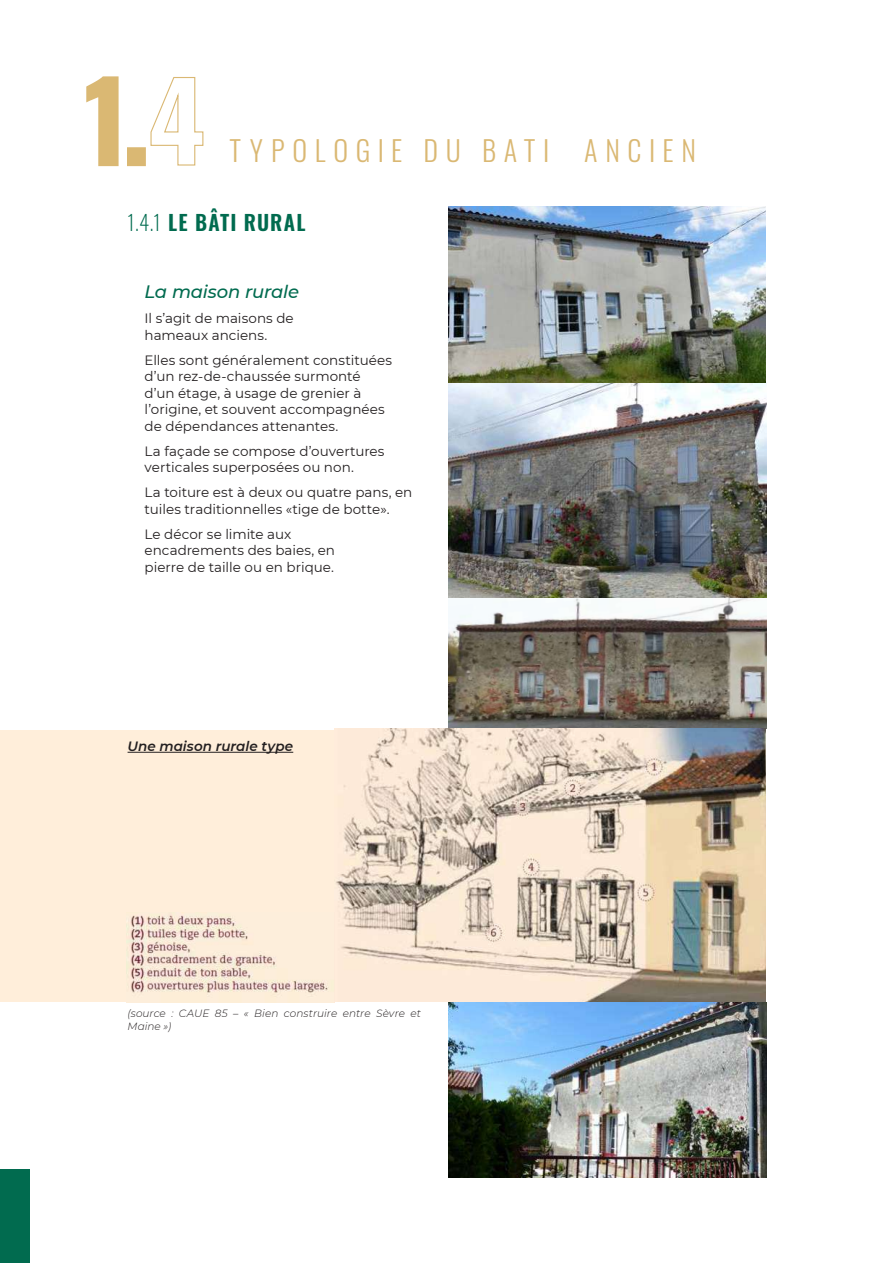
<style>
.page{position:relative;width:893px;height:1263px;background:#fff}
.page>*{position:absolute;margin:0;border:0;box-sizing:border-box;transform-origin:0 0}
.t1{font:700 108px "Oswald";color:#dab873}
.t2{font:300 28.05px "Oswald";letter-spacing:.27em;color:#dab873}
.t3{font:600 21px "Oswald";letter-spacing:.06em;color:#016b4f}
.t4{font:italic 500 18px "Montserrat";letter-spacing:-.015em;color:#016b4f}
.t5{font:13.5px/16.5px "Montserrat";color:#231f20}
.t6{font:italic 600 13.5px "Montserrat";color:#231f20}
.t7{font:italic 300 10.5px/12.6px "Montserrat";letter-spacing:.005em;color:#231f20}
.s1{font-weight:200}
</style>
<div class="page">
<div style="left:0;top:1169px;width:30px;height:94px;background:#016b4f"></div>
<div style="left:0;top:730px;width:334px;height:271px;background:#ffeeda"></div>
<svg style="left:86px;top:76px;width:33px;height:91px"></svg>
<div style="left:127px;top:147px;width:19px;height:19px;border:2px solid #dab873"></div>
<svg style="left:150px;top:77px;width:54px;height:89px"></svg>
<img style="left:449px;top:206px;width:317px;height:523px">
<img style="left:449px;top:1002px;width:317px;height:176px">
<img style="left:334px;top:729px;width:431px;height:272px">
<img style="left:126px;top:915px;width:208px;height:87px">
<hr style="left:128px;top:752px;width:165px;height:1px;background:#231f20">
<h1 class="t1" style="left:85px;top:65px;width:66px">1.</h1>
<h2 class="t2" style="left:230px;top:139px;width:468px">TYPOLOGIE DU BATI ANCIEN</h2>
<h3 class="t3" style="left:128px;top:214px;width:179px"><span class="s1">1.4.1</span> LE B¬TI RURAL</h3>
<h3 class="t4" style="left:145px;top:284px;width:156px">La maison rurale</h3>
<p class="t5" style="left:145px;top:310px;width:151px">Il síagit de maisons de hameaux anciens.</p>
<p class="t5" style="left:145px;top:352px;width:249px">Elles sont gÈnÈralement constituÈes díun rez-de-chaussÈe surmontÈ díun Ètage, ‡ usage de grenier ‡ líorigine, et souvent accompagnÈes de dÈpendances attenantes.</p>
<p class="t5" style="left:145px;top:443px;width:241px">La faÁade se compose díouvertures verticales superposÈes ou non.</p>
<p class="t5" style="left:145px;top:484px;width:269px">La toiture est ‡ deux ou quatre pans, en tuiles traditionnelles ´tige de botteª.</p>
<p class="t5" style="left:145px;top:526px;width:192px">Le dÈcor se limite aux encadrements des baies, en pierre de taille ou en brique.</p>
<p class="t6" style="left:128px;top:739px;width:167px">Une maison rurale type</p>
<p class="t7" style="left:128px;top:1007px;width:295px">(source : CAUE 85 – « Bien construire entre Sèvre et<br>Maine »)</p>
</div>
